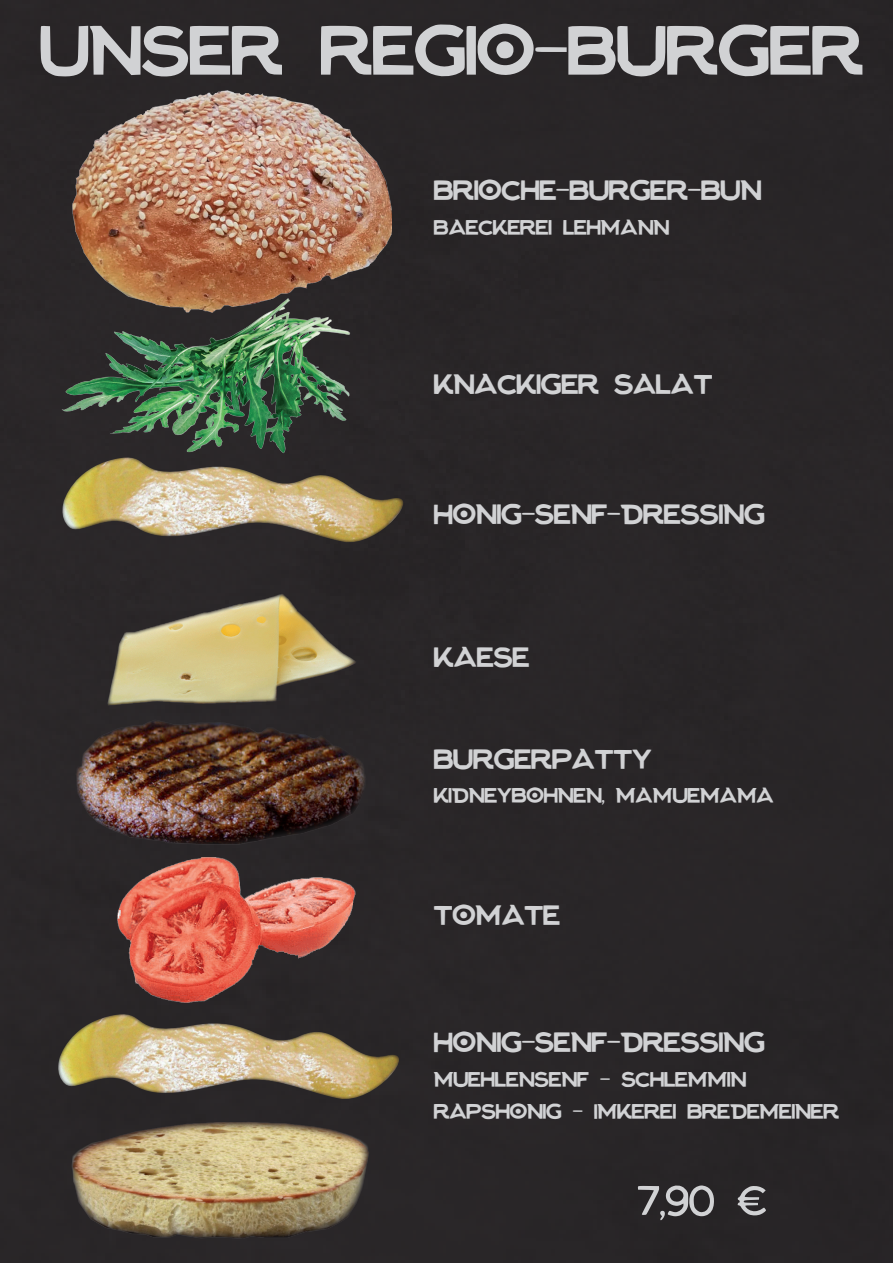
<style>
.page{position:relative;width:893px;height:1263px;background:#fff}
.page>*{position:absolute;margin:0;border:0;box-sizing:border-box;transform-origin:0 0}
.t1{font:90px "Jacked Font";color:#d1d2d4}
.t2{font:54px "Jacked Font";color:#d1d2d4}
.t3{font:36px "Jacked Font";color:#d1d2d4}
.t4{font:27px/32.4px "Jacked Font";color:#d1d2d4}
</style>
<div class="page">
<div style="left:0;top:0;width:892px;height:1263px;background:#292628"></div>
<img style="left:52px;top:962px;width:337px;height:292px">
<img style="left:57px;top:1013px;width:343px;height:87px">
<img style="left:73px;top:91px;width:319px;height:222px">
<img style="left:76px;top:719px;width:290px;height:126px">
<img style="left:108px;top:594px;width:248px;height:112px">
<img style="left:59px;top:268px;width:298px;height:199px">
<img style="left:61px;top:456px;width:344px;height:88px">
<img style="left:117px;top:857px;width:238px;height:148px">
<h1 class="t1" style="left:40px;top:9px;width:825px">Unser Regio-Burger</h1>
<p class="t3" style="left:434px;top:174px;width:329px">Brioche-Burger-Bun</p>
<p class="t4" style="left:434px;top:214px;width:237px">Bäaeckerei Lehmann</p>
<p class="t3" style="left:434px;top:367px;width:280px">Knackiger Salat</p>
<p class="t3" style="left:434px;top:498px;width:332px">Honig-Senf-Dressing</p>
<p class="t3" style="left:434px;top:640px;width:97px">Käaese</p>
<p class="t3" style="left:434px;top:742px;width:219px">Burgerpatty</p>
<p class="t4" style="left:434px;top:783px;width:342px">Kidneybohnen, Mamüuemama</p>
<p class="t3" style="left:434px;top:899px;width:128px">Tomate</p>
<p class="t3" style="left:434px;top:1026px;width:332px">Honig-Senf-Dressing</p>
<p class="t4" style="left:434px;top:1066px;width:407px">MuehlenSenf - Schlemmin<br>Rapshonig - Imkerei Bredemeiner</p>
<h2 class="t2" style="left:637px;top:1176px;width:131px">7,90 €</h2>
</div>
